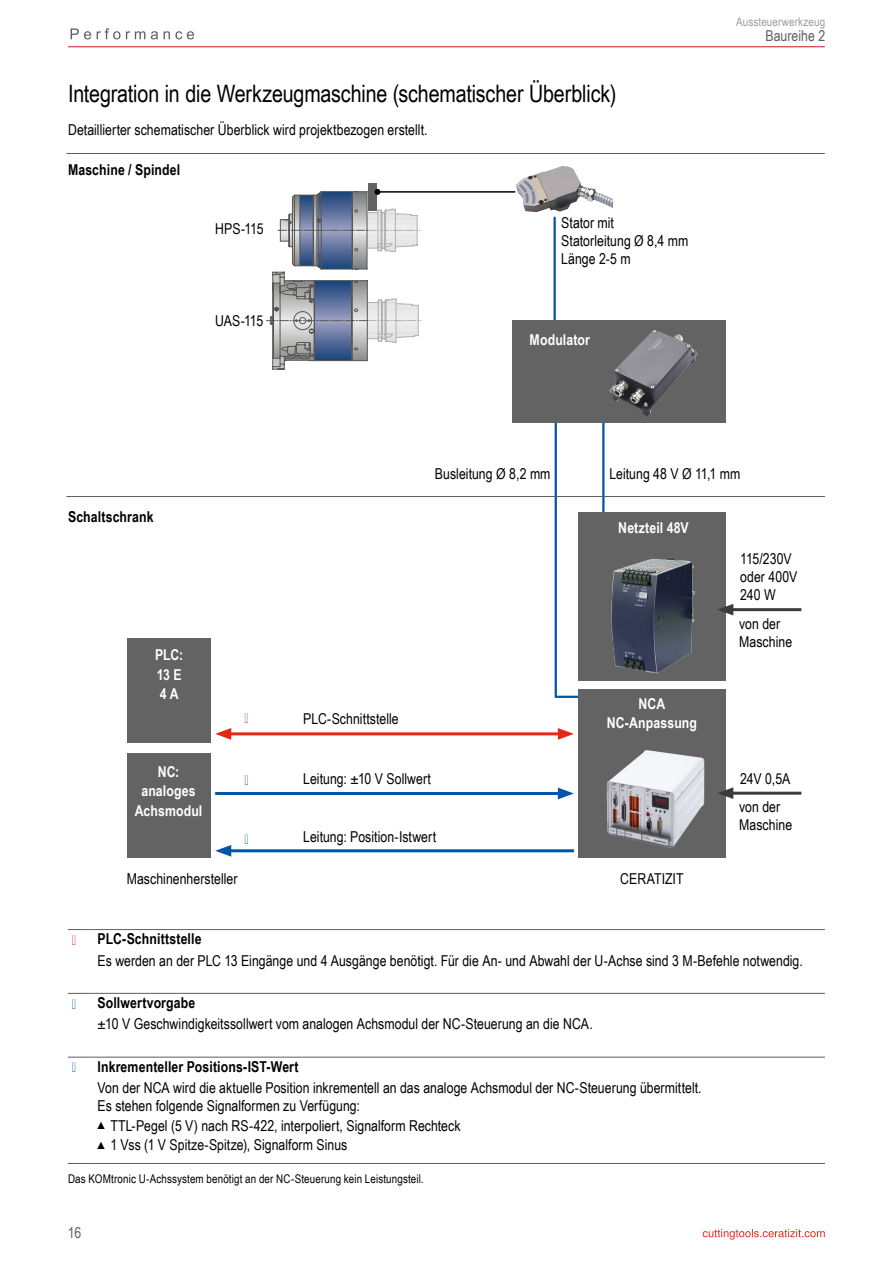
<style>
.page{position:relative;width:893px;height:1263px;background:#fff}
.page>*{position:absolute;margin:0;border:0;box-sizing:border-box;transform-origin:0 0}
.t1{font:24px "Arial Narrow";letter-spacing:-.005em;color:#000}
.t2{font:15px/18px "Arial Narrow";color:#000}
.t3{font:700 15px "Arial Narrow";letter-spacing:.01em;color:#000}
.t4{font:700 15px/19.5px "Arial Narrow";letter-spacing:.01em;color:#fff;text-align:center}
.t5{font:15px "Arial Narrow";color:#5f5e5e}
.t6{font:15px "Arial Narrow";color:#0056a4}
.t7{font:15px "Arial Narrow";color:#e52713}
.t8{font:12px "Arial Narrow";letter-spacing:.01em;color:#000}
.t9{font:12px "Arial Narrow";letter-spacing:.01em;color:#9d9d9c}
.s1{font-size:10.5px}
</style>
<div class="page">
<hr style="left:556px;top:696px;width:36px;height:2px;background:#0056a4">
<hr style="left:602px;top:416px;width:2px;height:96px;background:#0056a4">
<hr style="left:555px;top:418px;width:2px;height:279px;background:#0056a4">
<hr style="left:553px;top:218px;width:3px;height:107px;background:#0056a4">
<div style="left:578px;top:689px;width:148px;height:169px;background:#646363"></div>
<div style="left:578px;top:512px;width:148px;height:169px;background:#646363"></div>
<div style="left:512px;top:320px;width:214px;height:103px;background:#646363"></div>
<img style="left:609px;top:330px;width:88px;height:87px">
<img style="left:611px;top:558px;width:79px;height:115px">
<hr style="left:728px;top:608px;width:73px;height:3px;background:#3c3c3b">
<svg style="left:718px;top:604px;width:15px;height:11px"></svg>
<hr style="left:728px;top:792px;width:73px;height:3px;background:#3c3c3b">
<svg style="left:718px;top:787px;width:15px;height:12px"></svg>
<img style="left:607px;top:750px;width:97px;height:98px">
<img style="left:516px;top:166px;width:97px;height:46px">
<div style="left:127px;top:753px;width:84px;height:105px;background:#646363"></div>
<div style="left:127px;top:638px;width:84px;height:105px;background:#646363"></div>
<hr style="left:226px;top:849px;width:348px;height:3px;background:#0056a4">
<svg style="left:215px;top:845px;width:16px;height:12px"></svg>
<hr style="left:215px;top:792px;width:349px;height:3px;background:#0056a4">
<svg style="left:558px;top:788px;width:16px;height:11px"></svg>
<hr style="left:226px;top:732px;width:338px;height:3px;background:#e52713">
<svg style="left:215px;top:728px;width:16px;height:12px"></svg>
<svg style="left:558px;top:728px;width:16px;height:12px"></svg>
<div style="left:369px;top:184px;width:8px;height:27px;background:#646363"></div>
<hr style="left:377px;top:191px;width:138px;height:2px;background:#000">
<svg style="left:68px;top:993px;width:25px;height:1px"></svg>
<hr style="left:93px;top:993px;width:732px;height:1px;background:#5f5e5e">
<svg style="left:68px;top:1057px;width:25px;height:1px"></svg>
<hr style="left:93px;top:1057px;width:732px;height:1px;background:#5f5e5e">
<svg style="left:68px;top:929px;width:25px;height:1px"></svg>
<hr style="left:93px;top:929px;width:732px;height:1px;background:#5f5e5e">
<svg style="left:68px;top:1163px;width:25px;height:1px"></svg>
<hr style="left:93px;top:1163px;width:732px;height:1px;background:#5f5e5e">
<svg style="left:266px;top:189px;width:155px;height:180px"></svg>
<hr style="left:67px;top:153px;width:758px;height:1px;background:#5f5e5e">
<hr style="left:67px;top:496px;width:758px;height:1px;background:#5f5e5e">
<svg style="left:703px;top:1229px;width:122px;height:10px"></svg>
<hr style="left:68px;top:46px;width:757px;height:1px;background:#cd1719">
<svg style="left:71px;top:28px;width:123px;height:11px"></svg>
<h1 class="t1" style="left:68px;top:76px;width:550px">Integration in die Werkzeugmaschine (schematischer Überblick)</h1>
<p class="t2" style="left:68px;top:120px;width:361px">Detaillierter schematischer Überblick wird projektbezogen erstellt.</p>
<p class="t3" style="left:68px;top:159px;width:114px">Maschine / Spindel</p>
<p class="t2" style="left:215px;top:219px;width:50px">HPS-115</p>
<p class="t2" style="left:215px;top:312px;width:50px">UAS-115</p>
<p class="t2" style="left:561px;top:213px;width:129px">Stator mit<br>Statorleitung Ø 8,4 mm<br>Länge 2-5 m</p>
<p class="t4" style="left:530px;top:329px;width:62px">Modulator</p>
<p class="t9" style="left:736px;top:13px;width:91px">Aussteuerwerkzeug</p>
<p class="t5" style="left:766px;top:25px;width:61px">Baureihe 2</p>
<p class="t3" style="left:68px;top:505px;width:87px">Schaltschrank</p>
<p class="t4" style="left:155px;top:644px;width:30px;text-align:justify">PLC:<br>13 E 4 A</p>
<p class="t4" style="left:135px;top:761px;width:69px">NC: analoges<br>Achsmodul</p>
<p class="t7" style="left:245px;top:707px;width:4px">①</p>
<p class="t6" style="left:245px;top:769px;width:4px">②</p>
<p class="t6" style="left:245px;top:828px;width:4px">③</p>
<p class="t2" style="left:127px;top:869px;width:112px">Maschinenhersteller</p>
<p class="t2" style="left:435px;top:464px;width:117px">Busleitung Ø 8,2 mm</p>
<p class="t2" style="left:609px;top:464px;width:132px">Leitung 48 V Ø 11,1 mm</p>
<p class="t2" style="left:303px;top:709px;width:97px">PLC-Schnittstelle</p>
<p class="t2" style="left:303px;top:769px;width:129px">Leitung: ±10 V Sollwert</p>
<p class="t2" style="left:303px;top:827px;width:134px">Leitung: Position-Istwert</p>
<p class="t4" style="left:618px;top:517px;width:72px">Netzteil 48V</p>
<p class="t4" style="left:607px;top:693px;width:92px">NCA<br>NC-Anpassung</p>
<p class="t2" style="left:620px;top:869px;width:65px">CERATIZIT</p>
<p class="t2" style="left:740px;top:549px;width:59px">115/230V oder 400V<br>240 W</p>
<p class="t2" style="left:739px;top:614px;width:55px">von der<br>Maschine</p>
<p class="t2" style="left:740px;top:770px;width:52px">24V 0,5A</p>
<p class="t2" style="left:739px;top:797px;width:55px">von der<br>Maschine</p>
<p class="t7" style="left:72px;top:928px;width:4px">①</p>
<p class="t6" style="left:72px;top:992px;width:4px">②</p>
<p class="t6" style="left:72px;top:1056px;width:4px">③</p>
<p class="t3" style="left:98px;top:928px;width:106px">PLC-Schnittstelle</p>
<p class="t2" style="left:98px;top:951px;width:707px">Es werden an der PLC 13 Eingänge und 4 Ausgänge benötigt. Für die An- und Abwahl der U-Achse sind 3 M-Befehle notwendig.</p>
<p class="t3" style="left:98px;top:991px;width:99px">Sollwertvorgabe</p>
<p class="t2" style="left:98px;top:1014px;width:497px">±10 V Geschwindigkeitssollwert vom analogen Achsmodul der NC-Steuerung an die NCA.</p>
<p class="t3" style="left:98px;top:1055px;width:203px">Inkrementeller Positions-IST-Wert</p>
<p class="t2" style="left:98px;top:1078px;width:606px">Von der NCA wird die aktuelle Position inkrementell an das analoge Achsmodul der NC-Steuerung übermittelt.<br>Es stehen folgende Signalformen zu Verfügung:</p>
<p class="t2" style="left:98px;top:1116px;width:365px"><span class="s1">▲</span> TTL-Pegel (5 V) nach RS-422, interpoliert, Signalform Rechteck</p>
<p class="t2" style="left:98px;top:1135px;width:251px"><span class="s1">▲</span> 1 Vss (1 V Spitze-Spitze), Signalform Sinus</p>
<p class="t8" style="left:68px;top:1170px;width:357px">Das KOMtronic U-Achssystem benötigt an der NC-Steuerung kein Leistungsteil.</p>
<p class="t5" style="left:68px;top:1221px;width:15px">16</p>
</div>
